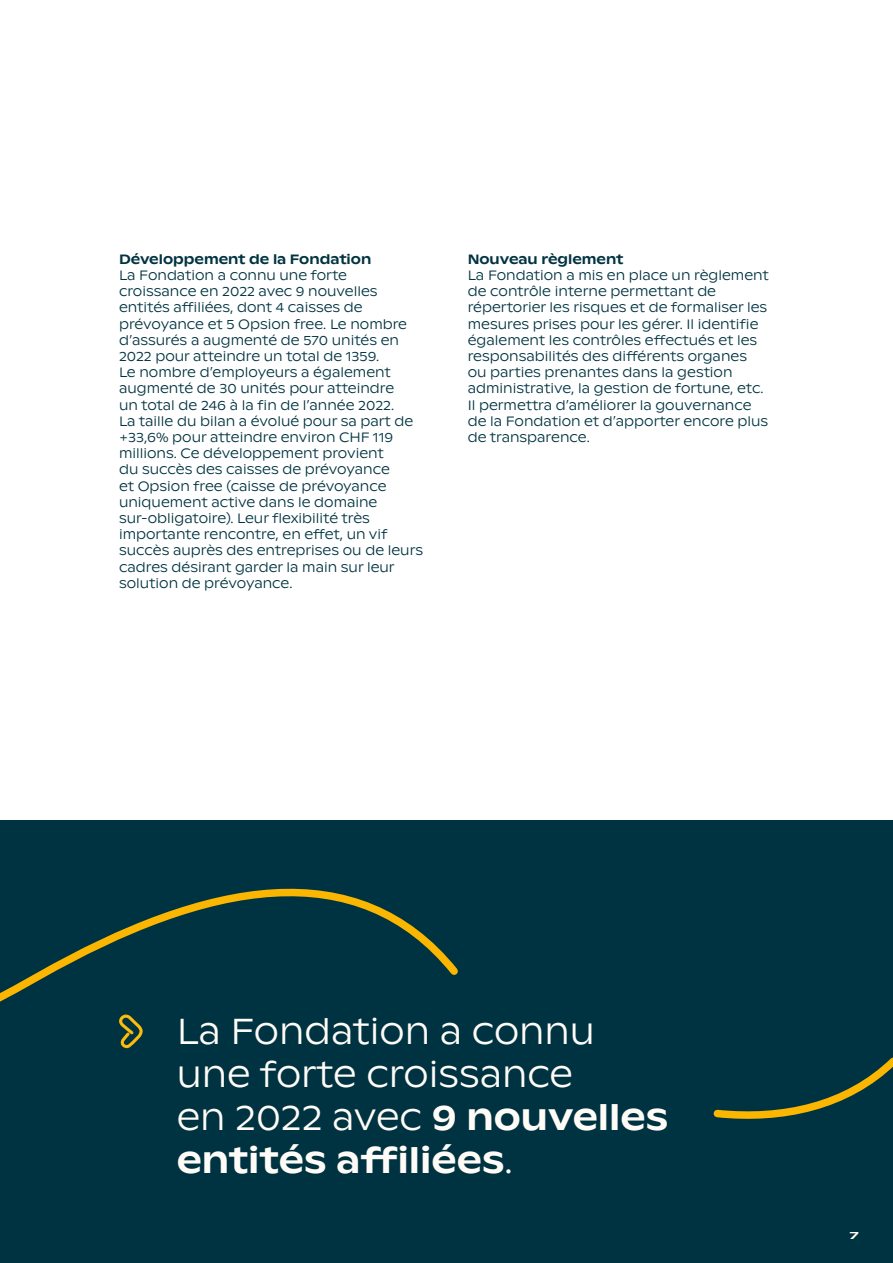
<style>
.page{position:relative;width:893px;height:1263px;background:#fff}
.page>*{position:absolute;margin:0;border:0;box-sizing:border-box;transform-origin:0 0}
.t1{font:300 36px/43.2px "ABC Ginto Nord";color:#fffcf7}
.txt_courant{font:300 13.5px/16.2px "ABC Ginto Nord";color:#003341}
.intertitre_2{font:500 13.5px "ABC Ginto Nord";color:#003341}
.t2{font:500 10.5px "ABC Ginto Nord";color:#fffbf1;scale:1.5 1}
.s1{font-weight:500}
</style>
<div class="page">
<div style="left:0;top:821px;width:893px;height:442px;background:#003341"></div>
<svg style="left:0;top:888px;width:458px;height:161px"></svg>
<svg style="left:713px;top:1057px;width:180px;height:62px"></svg>
<p class="intertitre_2" style="left:119px;top:251px;width:254px">Développement de la Fondation</p>
<p class="txt_courant" style="left:119px;top:267px;width:306px">La Fondation a connu une forte croissance en 2022 avec 9 nouvelles entités affiliées, dont 4 caisses de prévoyance et 5 Opsion free. Le nombre d’assurés a augmenté de 570 unités en 2022 pour atteindre un total de 1359.<br>Le nombre d’employeurs a également augmenté de 30 unités pour atteindre<br>un total de 246 à la fin de l’année 2022.<br>La taille du bilan a évolué pour sa part de +33,6% pour atteindre environ CHF 119 millions. Ce développement provient<br>du succès des caisses de prévoyance<br>et Opsion free (caisse de prévoyance uniquement active dans le domaine sur-obligatoire). Leur flexibilité très importante rencontre, en effet, un vif succès auprès des entreprises ou de leurs cadres désirant garder la main sur leur solution de prévoyance.</p>
<p class="intertitre_2" style="left:468px;top:251px;width:157px">Nouveau règlement</p>
<p class="txt_courant" style="left:468px;top:267px;width:303px">La Fondation a mis en place un règlement de contrôle interne permettant de répertorier les risques et de formaliser les mesures prises pour les gérer. Il identifie également les contrôles effectués et les responsabilités des différents organes ou parties prenantes dans la gestion administrative, la gestion de fortune, etc.<br>Il permettra d’améliorer la gouvernance de la Fondation et d’apporter encore plus de transparence.</p>
<p class="t1" style="left:177px;top:1009px;width:493px">La Fondation a connu une forte croissance<br>en 2022 avec <span class="s1">9 nouvelles entités affiliées</span>.</p>
<p class="t2" style="left:850px;top:1229px;width:8px">7</p>
</div>
